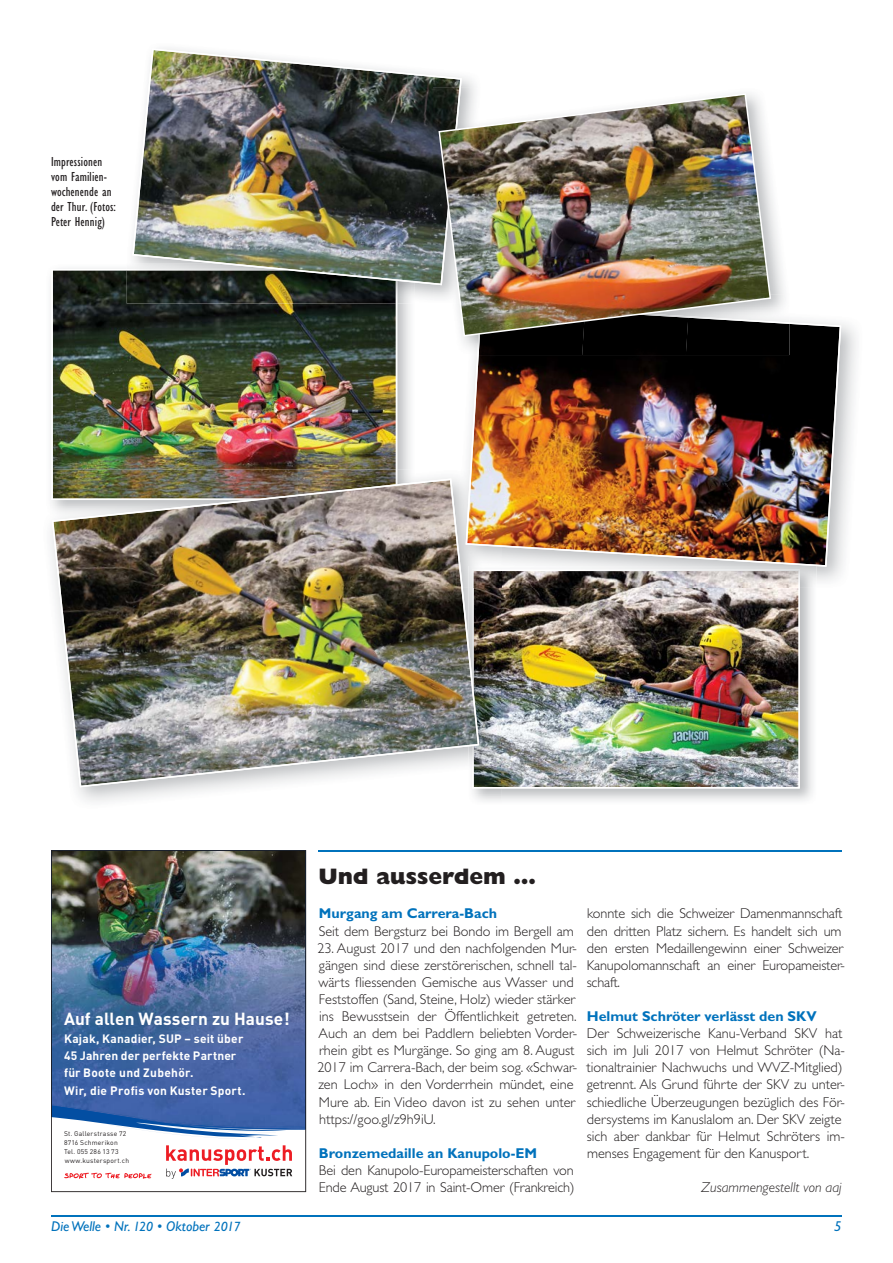
<style>
.page{position:relative;width:893px;height:1263px;background:#fff}
.page>*{position:absolute;margin:0;border:0;box-sizing:border-box;transform-origin:0 0}
.t1{font:800 22.5px "Gill Sans Std";color:#231f20}
.t2{font:700 17.25px "DIN Pro";color:#fff}
.t3{font:300 14.25px/17.1px "Gill Sans Std";color:#231f20}
.t4{font:700 14.25px "Gill Sans Std";color:#0072bc}
.t5{font:italic 14.25px "Gill Sans Std";color:#0072bc}
.t6{font:italic 300 14.25px "Gill Sans Std";color:#231f20}
.t7{font:condensed 13.5px/15px "Gill Sans Std";letter-spacing:.01em;color:#231f20}
.t8{font:700 12px/16.5px "DIN Pro";letter-spacing:.015em;color:#fff}
.t9{font:6.75px/9px "DIN Pro";letter-spacing:.03em;color:#231f20}
.s1{font-size:13.5px}
</style>
<div class="page">
<hr style="left:51px;top:1215px;width:791px;height:1px;background:#0072bc">
<img style="left:50px;top:268px;width:361px;height:202px">
<img style="left:51px;top:269px;width:346px;height:201px">
<img style="left:501px;top:588px;width:298px;height:199px">
<img style="left:51px;top:470px;width:346px;height:30px">
<img style="left:472px;top:588px;width:29px;height:200px">
<img style="left:52px;top:478px;width:427px;height:309px">
<img style="left:127px;top:267px;width:288px;height:37px">
<img style="left:127px;top:269px;width:270px;height:35px">
<img style="left:132px;top:48px;width:330px;height:237px">
<img style="left:501px;top:570px;width:299px;height:18px">
<img style="left:457px;top:470px;width:44px;height:118px">
<img style="left:457px;top:532px;width:6px;height:56px">
<img style="left:466px;top:319px;width:375px;height:248px">
<img style="left:51px;top:850px;width:255px;height:342px">
<hr style="left:319px;top:850px;width:523px;height:1px;background:#0072bc">
<img style="left:433px;top:88px;width:28px;height:197px">
<img style="left:458px;top:295px;width:330px;height:60px">
<img style="left:477px;top:303px;width:312px;height:52px">
<img style="left:438px;top:93px;width:333px;height:243px">
<p class="t7" style="left:51px;top:154px;width:67px">Impressionen vom Familien&shy;wochenende an der Thur. (Fotos:<br>Peter Hennig)</p>
<p class="t2" style="left:64px;top:1007px;width:227px">Auf allen Wassern zu Hause!</p>
<p class="t8" style="left:64px;top:1030px;width:181px">Kajak, Kanadier, SUP – seit über<br>45 Jahren der perfekte Partner für Boote und Zubehör.</p>
<p class="t8" style="left:64px;top:1082px;width:183px">Wir, die Profis von Kuster Sport.</p>
<p class="t9" style="left:64px;top:1129px;width:67px">St. Gallerstrasse 72<br>8716 Schmerikon<br>Tel. 055 286 13 73 www.kustersport.ch</p>
<h1 class="t1" style="left:319px;top:863px;width:219px">Und ausserdem …</h1>
<p class="t4" style="left:319px;top:905px;width:180px">Murgang am Carrera-Bach</p>
<p class="t3" style="left:319px;top:922px;width:257px">Seit dem Bergsturz bei Bondo im Bergell am</p>
<p class="t3" style="left:317px;top:939px;width:261px">23. August 2017 und den nachfolgenden Mur&shy;gängen sind diese zerstörerischen, schnell tal&shy;wärts fliessenden Gemische aus Wasser und Feststoffen (Sand, Steine, Holz) wieder stärker ins Bewusstsein der Öffentlichkeit getreten.<br>Auch an dem bei Paddlern beliebten Vorder&shy;rhein gibt es Murgänge. So ging am 8. August 2017 im Carrera-Bach, der beim sog. «Schwar&shy;zen Loch» in den Vorderrhein mündet, eine Mure ab. Ein Video davon ist zu sehen unter https://goo.gl/z9h9iU.</p>
<p class="t4" style="left:319px;top:1145px;width:220px">Bronzemedaille an Kanupolo-EM</p>
<p class="t3" style="left:319px;top:1162px;width:257px">Bei den Kanupolo-Europameisterschaften von<br>Ende August 2017 in Saint-Omer (Frankreich)</p>
<p class="t3" style="left:587px;top:905px;width:260px">konnte sich die Schweizer Damenmannschaft den dritten Platz sichern. Es handelt sich um den ersten Medaillengewinn einer Schweizer Kanupolomannschaft an einer Europameister&shy;schaft.</p>
<p class="t4" style="left:587px;top:1008px;width:231px">Helmut Schröter verlässt den SKV</p>
<p class="t3" style="left:586px;top:1025px;width:260px">Der Schweizerische Kanu-Verband SKV hat sich im Juli 2017 von Helmut Schröter (Na&shy;tionaltrainier Nachwuchs und WVZ-Mitglied) getrennt. Als Grund führte der SKV zu unter&shy;schiedliche Überzeugungen bezüglich des För&shy;dersystems im Kanuslalom an. Der SKV zeigte sich aber dankbar für Helmut Schröters im&shy;menses Engagement für den Kanusport.</p>
<p class="t6" style="left:701px;top:1179px;width:142px">Zusammengestellt von aaj</p>
<p class="t5" style="left:51px;top:1218px;width:191px">Die Welle • Nr. <span class="s1">120</span> • Oktober <span class="s1">2017</span></p>
<p class="t5" style="left:834px;top:1218px;width:9px">5</p>
</div>
